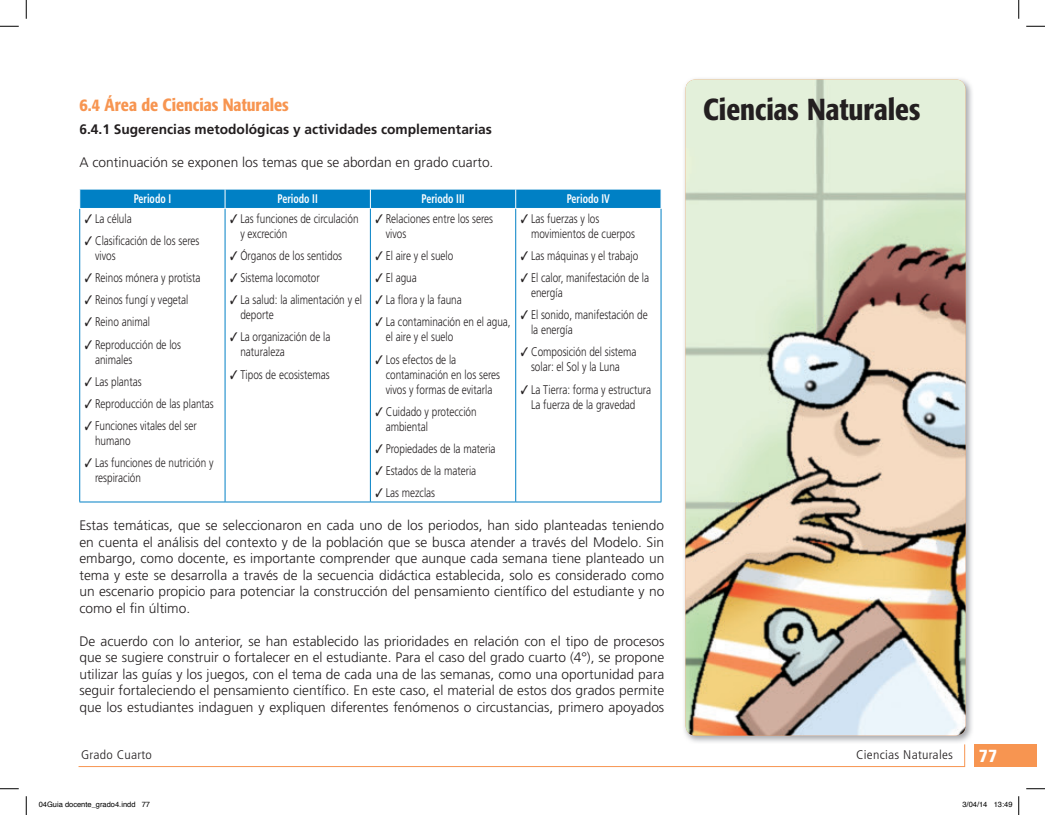
<style>
.page{position:relative;width:1045px;height:815px;background:#fff}
.page>*{position:absolute;margin:0;border:0;box-sizing:border-box;transform-origin:0 0}
.t1{font:30px "Formata OTF Cn Md";color:#231f20}
.t2{font:17.5px "Formata OTF Cn Md";color:#f79551}
.t3{font:900 condensed 17.5px "Frutiger LT Std";color:#fff}
.t4{font:300 13.75px/16.5px "Frutiger LT Std";color:#231f20;text-align:justify}
.t5{font:700 13.75px "Frutiger LT Std";color:#231f20}
.t6{font:300 12.5px/15px "Frutiger LT Std";color:#231f20;scale:.8 1}
.t7{font:700 condensed 12.5px "Frutiger LT Std";color:#fff;scale:.8 1}
.t8{font:300 condensed 12.5px "Frutiger LT Std";letter-spacing:.02em;color:#231f20;scale:1.1 1}
.t9{font:7.5px "Helvetica";color:#000}
</style>
<div class="page">
<img style="left:684px;top:78px;width:288px;height:664px">
<img style="left:685px;top:79px;width:280px;height:656px">
<div style="left:974px;top:743px;width:62px;height:23px;background:#f79551"></div>
<svg style="left:78px;top:744px;width:887px;height:23px"></svg>
<hr style="left:79px;top:209px;width:1px;height:292px;background:#0080c5">
<hr style="left:225px;top:209px;width:1px;height:292px;background:#0080c5">
<hr style="left:370px;top:209px;width:1px;height:292px;background:#0080c5">
<hr style="left:515px;top:209px;width:1px;height:292px;background:#0080c5">
<hr style="left:661px;top:209px;width:1px;height:292px;background:#0080c5">
<hr style="left:79px;top:501px;width:146px;height:1px;background:#0080c5">
<hr style="left:225px;top:501px;width:145px;height:1px;background:#0080c5">
<hr style="left:370px;top:501px;width:146px;height:1px;background:#0080c5">
<hr style="left:516px;top:501px;width:145px;height:1px;background:#0080c5">
<div style="left:79px;top:189px;width:582px;height:19px;background:#0080c5"></div>
<svg style="left:0;top:25px;width:19px;height:2px"></svg>
<svg style="left:1026px;top:25px;width:19px;height:2px"></svg>
<svg style="left:0;top:788px;width:19px;height:1px"></svg>
<svg style="left:1026px;top:788px;width:19px;height:1px"></svg>
<svg style="left:25px;top:0;width:2px;height:19px"></svg>
<svg style="left:25px;top:796px;width:2px;height:18px"></svg>
<svg style="left:1018px;top:0;width:1px;height:19px"></svg>
<svg style="left:1018px;top:796px;width:1px;height:18px"></svg>
<p class="t2" style="left:79px;top:94px;width:211px">6.4 Área de Ciencias Naturales</p>
<p class="t5" style="left:79px;top:121px;width:414px">6.4.1 Sugerencias metodológicas y actividades complementarias</p>
<p class="t4" style="left:79px;top:154px;width:415px">A continuación se exponen los temas que se abordan en grado cuarto.</p>
<p class="t7" style="left:134px;top:192px;width:48px">Periodo I</p>
<p class="t7" style="left:278px;top:192px;width:52px">Periodo II</p>
<p class="t7" style="left:421px;top:192px;width:55px">Periodo III</p>
<p class="t7" style="left:567px;top:192px;width:55px">Periodo IV</p>
<p class="t6" style="left:85px;top:211px;width:60px">✓ La célula</p>
<p class="t6" style="left:95px;top:233px;width:132px;text-indent:-10px">✓ Clasificación de los seres vivos</p>
<p class="t6" style="left:85px;top:270px;width:146px">✓ Reinos mónera y protista</p>
<p class="t6" style="left:85px;top:292px;width:131px">✓ Reinos fungí y vegetal</p>
<p class="t6" style="left:85px;top:315px;width:83px">✓ Reino animal</p>
<p class="t6" style="left:95px;top:337px;width:109px;text-indent:-10px">✓ Reproducción de los animales</p>
<p class="t6" style="left:85px;top:374px;width:73px">✓ Las plantas</p>
<p class="t6" style="left:85px;top:396px;width:163px">✓ Reproducción de las plantas</p>
<p class="t6" style="left:95px;top:418px;width:129px;text-indent:-10px">✓ Funciones vitales del ser humano</p>
<p class="t6" style="left:95px;top:455px;width:149px;text-indent:-10px">✓ Las funciones de nutrición y respiración</p>
<p class="t6" style="left:240px;top:211px;width:149px;text-indent:-10px">✓ Las funciones de circulación y excreción</p>
<p class="t6" style="left:230px;top:248px;width:142px">✓ Órganos de los sentidos</p>
<p class="t6" style="left:230px;top:270px;width:114px">✓ Sistema locomotor</p>
<p class="t6" style="left:240px;top:292px;width:154px;text-indent:-10px">✓ La salud: la alimentación y el deporte</p>
<p class="t6" style="left:240px;top:330px;width:114px;text-indent:-10px">✓ La organización de la naturaleza</p>
<p class="t6" style="left:230px;top:367px;width:126px">✓ Tipos de ecosistemas</p>
<p class="t6" style="left:531px;top:211px;width:131px;text-indent:-10px">✓ Las fuerzas y los movimientos de cuerpos</p>
<p class="t6" style="left:521px;top:248px;width:148px">✓ Las máquinas y el trabajo</p>
<p class="t6" style="left:531px;top:270px;width:149px;text-indent:-10px">✓ El calor, manifestación de la energía</p>
<p class="t6" style="left:531px;top:307px;width:147px;text-indent:-10px">✓ El sonido, manifestación de la energía</p>
<p class="t6" style="left:521px;top:345px;width:146px;text-align:center">✓ Composición del sistema solar: el Sol y la Luna</p>
<p class="t6" style="left:521px;top:382px;width:165px;text-align:center">✓ La Tierra: forma y estructura<br>La fuerza de la gravedad</p>
<p class="t6" style="left:386px;top:211px;width:136px;text-indent:-10px">✓ Relaciones entre los seres vivos</p>
<p class="t6" style="left:375px;top:248px;width:99px">✓ El aire y el suelo</p>
<p class="t6" style="left:375px;top:270px;width:53px">✓ El agua</p>
<p class="t6" style="left:375px;top:292px;width:110px">✓ La flora y la fauna</p>
<p class="t6" style="left:386px;top:315px;width:158px;text-indent:-10px">✓ La contaminación en el agua, el aire y el suelo</p>
<p class="t6" style="left:386px;top:352px;width:144px;text-indent:-10px">✓ Los efectos de la contaminación en los seres vivos y formas de evitarla</p>
<p class="t6" style="left:386px;top:404px;width:115px;text-indent:-10px">✓ Cuidado y protección ambiental</p>
<p class="t6" style="left:375px;top:441px;width:152px">✓ Propiedades de la materia</p>
<p class="t6" style="left:375px;top:463px;width:128px">✓ Estados de la materia</p>
<p class="t6" style="left:375px;top:485px;width:76px">✓ Las mezclas</p>
<p class="t4" style="left:79px;top:517px;width:586px">Estas temáticas, que se seleccionaron en cada uno de los periodos, han sido planteadas teniendo en cuenta el análisis del contexto y de la población que se busca atender a través del Modelo. Sin embargo, como docente, es importante comprender que aunque cada semana tiene planteado un tema y este se desarrolla a través de la secuencia didáctica establecida, solo es considerado como un escenario propicio para potenciar la construcción del pensamiento científico del estudiante y no como el fin último.</p>
<p class="t4" style="left:79px;top:633px;width:586px">De acuerdo con lo anterior, se han establecido las prioridades en relación con el tipo de procesos que se sugiere construir o fortalecer en el estudiante. Para el caso del grado cuarto (4°), se propone utilizar las guías y los juegos, con el tema de cada una de las semanas, como una oportunidad para seguir fortaleciendo el pensamiento científico. En este caso, el material de estos dos grados permite que los estudiantes indaguen y expliquen diferentes fenómenos o circustancias, primero apoyados</p>
<h1 class="t1" style="left:703px;top:91px;width:218px">Ciencias Naturales</h1>
<p class="t8" style="left:81px;top:747px;width:66px">Grado Cuarto</p>
<p class="t8" style="left:856px;top:747px;width:90px">Ciencias Naturales</p>
<p class="t3" style="left:979px;top:745px;width:20px">77</p>
<p class="t9" style="left:39px;top:798px;width:113px">04Guia docente_grado4.indd 77</p>
<p class="t9" style="left:962px;top:798px;width:52px">3/04/14 13:49</p>
</div>
